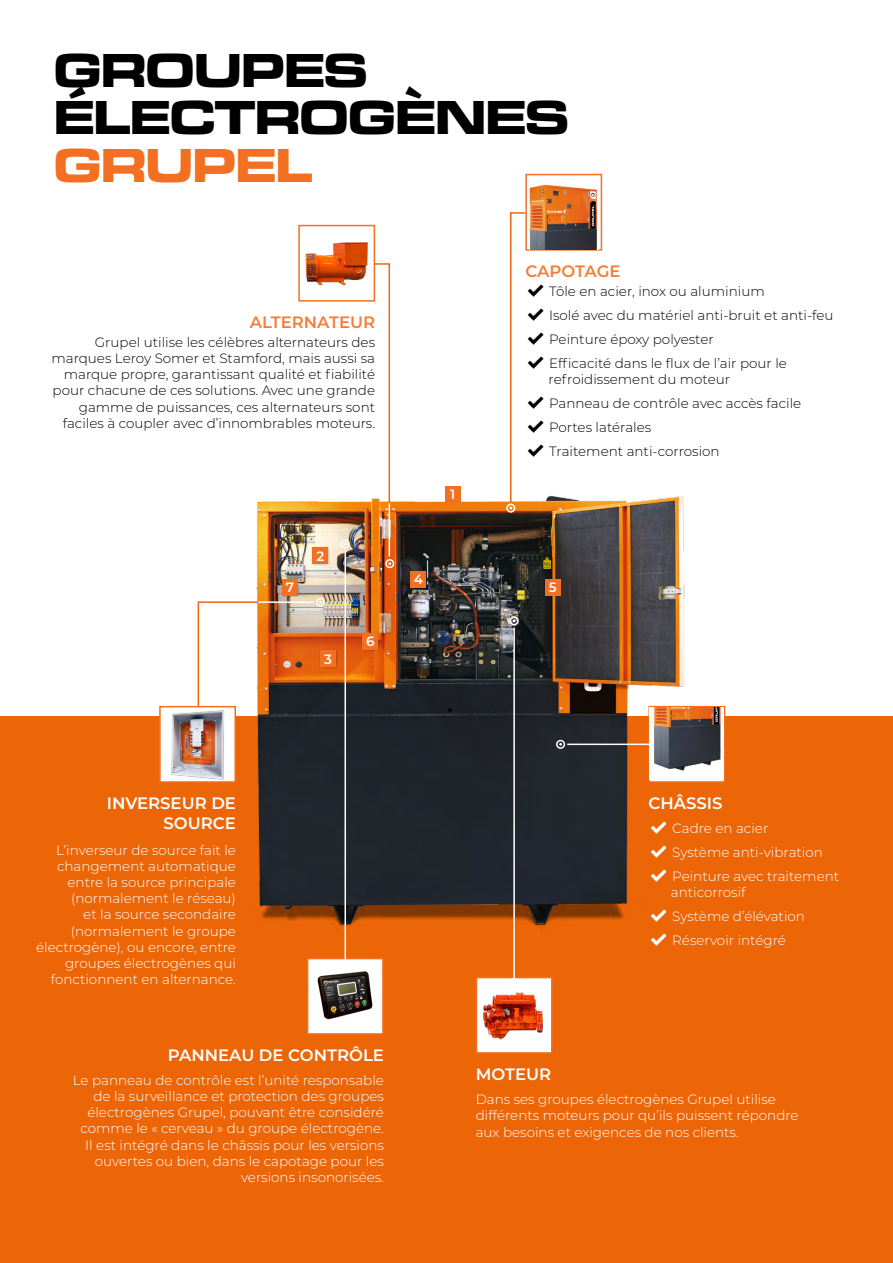
<style>
.page{position:relative;width:893px;height:1263px;background:#fff}
.page>*{position:absolute;margin:0;border:0;box-sizing:border-box;transform-origin:0 0}
.t1{font:49.5px/47.4px "Microgramma D Bold Exte";color:#000}
.t2{font:49.5px "Microgramma D Bold Exte";color:#f36f21}
.t3{font:600 16.5px "Montserrat";color:#fff}
.t4{font:600 16.5px "Montserrat";color:#f47e37}
.t5{font:300 13.5px/16.2px "Montserrat";color:#fff;text-align:right}
.t6{font:300 13.5px/16.2px "Montserrat";color:#000;text-align:right}
.t7{font:600 13.5px "Montserrat";color:#fff}
</style>
<div class="page">
<div style="left:0;top:716px;width:893px;height:547px;background:#ec6608"></div>
<img style="left:196px;top:486px;width:529px;height:457px">
<svg style="left:373px;top:262px;width:18px;height:243px"></svg>
<hr style="left:389px;top:503px;width:1px;height:53px;background:#fff">
<div style="left:648px;top:706px;width:77px;height:77px;background:#fff;border:2px solid #f36f21"></div>
<div style="left:525px;top:174px;width:77px;height:77px;background:#fff;border:2px solid #f36f21"></div>
<div style="left:298px;top:225px;width:77px;height:77px;background:#fff;border:2px solid #f36f21"></div>
<div style="left:159px;top:706px;width:77px;height:77px;background:#fff;border:2px solid #f36f21"></div>
<div style="left:307px;top:958px;width:77px;height:77px;background:#fff;border:2px solid #f36f21"></div>
<div style="left:476px;top:977px;width:77px;height:77px;background:#fff;border:2px solid #f36f21"></div>
<img style="left:482px;top:992px;width:61px;height:48px">
<img style="left:529px;top:184px;width:69px;height:65px">
<img style="left:305px;top:242px;width:64px;height:44px">
<img style="left:164px;top:708px;width:67px;height:73px">
<img style="left:317px;top:971px;width:56px;height:49px">
<img style="left:650px;top:707px;width:74px;height:72px">
<svg style="left:197px;top:601px;width:63px;height:106px"></svg>
<hr style="left:344px;top:550px;width:2px;height:414px;background:#fff">
<hr style="left:513px;top:627px;width:2px;height:356px;background:#fff">
<div style="left:556px;top:740px;width:9px;height:9px;border:2px solid #fff;border-radius:50%"></div>
<div style="left:510px;top:616px;width:9px;height:9px;border:2px solid #fff;border-radius:50%"></div>
<svg style="left:509px;top:211px;width:18px;height:298px"></svg>
<div style="left:506px;top:504px;width:9px;height:9px;border:2px solid #fff;border-radius:50%"></div>
<div style="left:341px;top:540px;width:9px;height:9px;border:2px solid #fff;border-radius:50%"></div>
<div style="left:385px;top:559px;width:9px;height:9px;border:2px solid #fff;border-radius:50%"></div>
<div style="left:316px;top:598px;width:9px;height:9px;border:2px solid #fff;border-radius:50%"></div>
<div style="left:445px;top:486px;width:15px;height:16px;background:#f36f21"></div>
<div style="left:545px;top:579px;width:15px;height:16px;background:#f36f21"></div>
<div style="left:411px;top:571px;width:15px;height:16px;background:#f36f21"></div>
<div style="left:311px;top:546px;width:19px;height:19px;background:#000;opacity:.3"></div>
<div style="left:313px;top:547px;width:15px;height:17px;background:#f36f21"></div>
<div style="left:319px;top:649px;width:19px;height:19px;background:#000;opacity:.3"></div>
<div style="left:320px;top:650px;width:16px;height:16px;background:#f36f21"></div>
<div style="left:361px;top:631px;width:19px;height:20px;background:#000;opacity:.3"></div>
<div style="left:363px;top:633px;width:15px;height:16px;background:#f36f21"></div>
<div style="left:281px;top:577px;width:19px;height:20px;background:#000;opacity:.3"></div>
<div style="left:282px;top:579px;width:16px;height:16px;background:#f36f21"></div>
<hr style="left:567px;top:743px;width:83px;height:2px;background:#fff">
<hr style="left:258px;top:601px;width:56px;height:2px;background:#fff">
<h1 class="t1" style="left:54px;top:45px;width:516px">GROUPES<br>ÉLECTROGÈNES</h1>
<h1 class="t2" style="left:54px;top:132px;width:259px">GRUPEL</h1>
<p class="t4" style="left:250px;top:311px;width:127px">ALTERNATEUR</p>
<p class="t6" style="left:51px;top:333px;width:325px">Grupel utilise les célèbres alternateurs des marques Leroy Somer et Stamford, mais aussi sa marque propre, garantissant qualité et fiabilité pour chacune de ces solutions. Avec une grande gamme de puissances, ces alternateurs sont faciles à coupler avec d’innombrables moteurs.</p>
<p class="t7" style="left:286px;top:578px;width:10px">7</p>
<p class="t7" style="left:317px;top:546px;width:9px">2</p>
<p class="t7" style="left:324px;top:649px;width:9px">3</p>
<p class="t7" style="left:366px;top:632px;width:10px">6</p>
<p class="t7" style="left:450px;top:485px;width:7px">1</p>
<p class="t7" style="left:414px;top:570px;width:11px">4</p>
<p class="t4" style="left:525px;top:260px;width:97px">CAPOTAGE</p>
<p class="t6" style="left:525px;top:282px;width:241px">✔ Tôle en acier, inox ou aluminium</p>
<p class="t6" style="left:525px;top:306px;width:310px">✔ Isolé avec du matériel anti-bruit et anti-feu</p>
<p class="t6" style="left:525px;top:330px;width:190px">✔ Peinture époxy polyester</p>
<p class="t6" style="left:549px;top:354px;width:240px;text-align:left;text-indent:-23px">✔ Efficacité dans le flux de l’air pour le refroidissement du moteur</p>
<p class="t6" style="left:525px;top:395px;width:277px">✔ Panneau de contrôle avec accès facile</p>
<p class="t6" style="left:525px;top:419px;width:127px">✔ Portes latérales</p>
<p class="t6" style="left:525px;top:443px;width:196px">✔ Traitement anti-corrosion</p>
<p class="t7" style="left:549px;top:578px;width:9px">5</p>
<p class="t3" style="left:107px;top:792px;width:131px">INVERSEUR DE</p>
<p class="t3" style="left:648px;top:792px;width:76px">CHÂSSIS</p>
<p class="t3" style="left:164px;top:811px;width:74px">SOURCE</p>
<p class="t5" style="left:648px;top:820px;width:121px">✔ Cadre en acier</p>
<p class="t5" style="left:648px;top:844px;width:176px">✔ Système anti-vibration</p>
<p class="t5" style="left:671px;top:868px;width:170px;text-align:left;text-indent:-22px">✔ Peinture avec traitement anticorrosif</p>
<p class="t5" style="left:648px;top:908px;width:158px">✔ Système d’élévation</p>
<p class="t5" style="left:648px;top:932px;width:139px">✔ Réservoir intégré</p>
<p class="t5" style="left:36px;top:841px;width:201px">L’inverseur de source fait le changement automatique entre la source principale (normalement le réseau)<br>et la source secondaire (normalement le groupe électrogène), ou encore, entre groupes électrogènes qui fonctionnent en alternance.</p>
<p class="t3" style="left:168px;top:1043px;width:218px">PANNEAU DE CONTRÔLE</p>
<p class="t5" style="left:73px;top:1071px;width:313px">Le panneau de contrôle est l’unité responsable de la surveillance et protection des groupes électrogènes Grupel, pouvant être considéré comme le « cerveau » du groupe électrogène.<br>Il est intégré dans le châssis pour les versions ouvertes ou bien, dans le capotage pour les versions insonorisées.</p>
<p class="t3" style="left:476px;top:1063px;width:77px">MOTEUR</p>
<p class="t5" style="left:476px;top:1091px;width:324px;text-align:left">Dans ses groupes électrogènes Grupel utilise différents moteurs pour qu’ils puissent répondre aux besoins et exigences de nos clients.</p>
</div>
